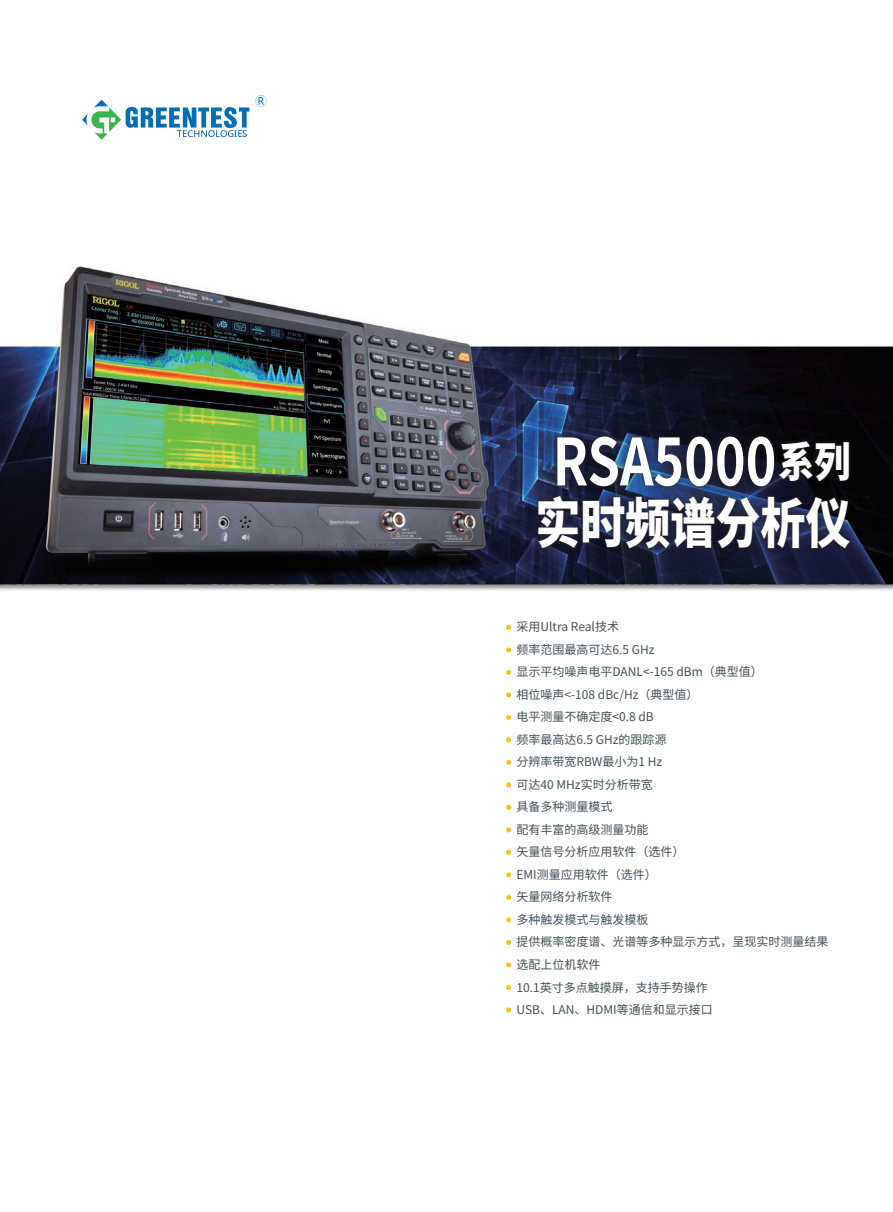
<style>
.page{position:relative;width:893px;height:1212px;background:#fff}
.page>*{position:absolute;margin:0;border:0;box-sizing:border-box;transform-origin:0 0}
.t1{font:700 64.8px "Noto Sans Hans";color:#fff;scale:.81 1}
.t2{font:900 54px "Noto Sans Hans";color:#fff;scale:.83 1}
.t3{font:900 41.4px "Noto Sans Hans";color:#fff;scale:.87 1}
.t4{font:12px "Noto Sans Hans";color:#425159}
</style>
<div class="page">
<img style="left:0;top:266px;width:893px;height:362px">
<svg style="left:534px;top:437px;width:320px;height:116px"></svg>
<div style="left:549px;top:428px;width:233px;height:67px;background:#231f20;opacity:.75"></div>
<svg style="left:506px;top:625px;width:5px;height:5px"></svg>
<svg style="left:506px;top:647px;width:5px;height:5px"></svg>
<svg style="left:506px;top:670px;width:5px;height:5px"></svg>
<svg style="left:506px;top:692px;width:5px;height:5px"></svg>
<svg style="left:506px;top:715px;width:5px;height:5px"></svg>
<svg style="left:506px;top:737px;width:5px;height:5px"></svg>
<svg style="left:506px;top:760px;width:5px;height:5px"></svg>
<svg style="left:506px;top:782px;width:5px;height:5px"></svg>
<svg style="left:506px;top:805px;width:5px;height:5px"></svg>
<svg style="left:506px;top:827px;width:5px;height:5px"></svg>
<svg style="left:506px;top:850px;width:5px;height:5px"></svg>
<svg style="left:506px;top:872px;width:5px;height:5px"></svg>
<svg style="left:506px;top:895px;width:5px;height:5px"></svg>
<svg style="left:506px;top:917px;width:5px;height:5px"></svg>
<svg style="left:506px;top:940px;width:5px;height:5px"></svg>
<svg style="left:506px;top:962px;width:5px;height:5px"></svg>
<svg style="left:506px;top:985px;width:5px;height:5px"></svg>
<svg style="left:506px;top:1007px;width:5px;height:5px"></svg>
<img style="left:82px;top:95px;width:185px;height:45px">
<p class="t1" style="left:553px;top:425px;width:278px">RSA5000</p>
<p class="t3" style="left:778px;top:438px;width:84px">系列</p>
<p class="t2" style="left:535px;top:493px;width:381px">实时频谱分析仪</p>
<p class="t4" style="left:516px;top:620px;width:104px">采用Ultra Real技术</p>
<p class="t4" style="left:516px;top:643px;width:140px">频率范围最高可达6.5 GHz</p>
<p class="t4" style="left:516px;top:665px;width:248px">显示平均噪声电平DANL&lt;-165 dBm（典型值）</p>
<p class="t4" style="left:516px;top:688px;width:184px">相位噪声&lt;-108 dBc/Hz（典型值）</p>
<p class="t4" style="left:516px;top:710px;width:139px">电平测量不确定度&lt;0.8 dB</p>
<p class="t4" style="left:516px;top:733px;width:152px">频率最高达6.5 GHz的跟踪源</p>
<p class="t4" style="left:516px;top:755px;width:147px">分辨率带宽RBW最小为1 Hz</p>
<p class="t4" style="left:516px;top:778px;width:138px">可达40 MHz实时分析带宽</p>
<p class="t4" style="left:516px;top:800px;width:97px">具备多种测量模式</p>
<p class="t4" style="left:516px;top:823px;width:133px">配有丰富的高级测量功能</p>
<p class="t4" style="left:516px;top:845px;width:169px">矢量信号分析应用软件（选件）</p>
<p class="t4" style="left:516px;top:868px;width:142px">EMI测量应用软件（选件）</p>
<p class="t4" style="left:516px;top:890px;width:97px">矢量网络分析软件</p>
<p class="t4" style="left:516px;top:913px;width:133px">多种触发模式与触发模板</p>
<p class="t4" style="left:516px;top:935px;width:313px">提供概率密度谱、光谱等多种显示方式，呈现实时测量结果</p>
<p class="t4" style="left:516px;top:958px;width:85px">选配上位机软件</p>
<p class="t4" style="left:516px;top:980px;width:193px">10.1英寸多点触摸屏，支持手势操作</p>
<p class="t4" style="left:516px;top:1003px;width:198px">USB、LAN、HDMI等通信和显示接口</p>
</div>
